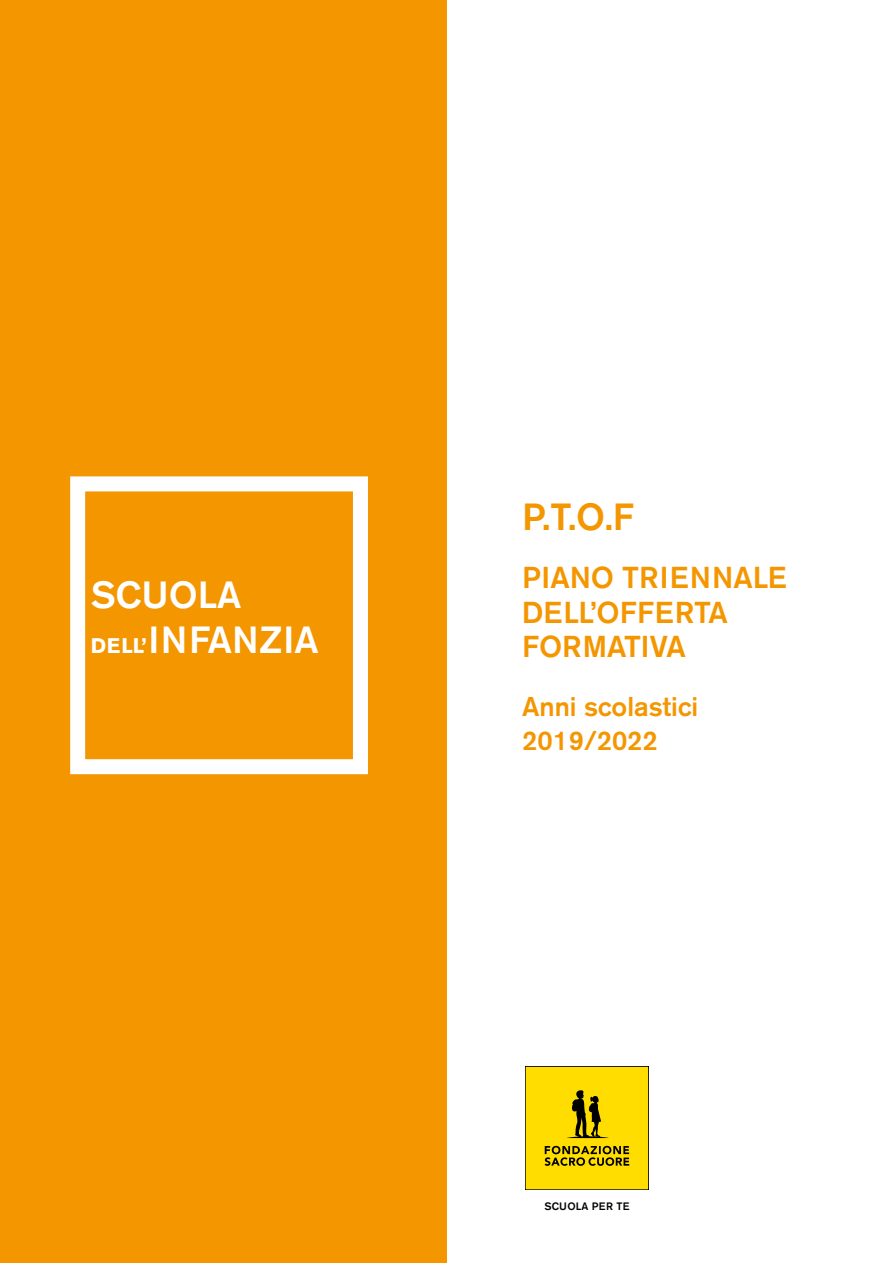
<style>
.page{position:relative;width:893px;height:1263px;background:#fff}
.page>*{position:absolute;margin:0;border:0;box-sizing:border-box;transform-origin:0 0}
.t1{font:500 37.5px/45px "Akzidenz Grotesk BE";color:#fff}
.t2{font:500 37.5px "Akzidenz Grotesk BE";color:#f49600}
.t3{font:500 30px/34.5px "Akzidenz Grotesk BE";color:#f49600}
.t4{font:500 27px/34.5px "Akzidenz Grotesk BE";color:#f49600}
.t5{font:500 10.65px "Akzidenz Grotesk BE";letter-spacing:.02em;color:#000}
.s1{font-weight:700;font-size:21px}
</style>
<div class="page">
<div style="left:525px;top:1066px;width:124px;height:124px;background:#fd0"></div>
<div style="left:525px;top:1066px;width:124px;height:124px;border:1px solid #000"></div>
<svg style="left:545px;top:1146px;width:84px;height:20px"></svg>
<svg style="left:567px;top:1090px;width:41px;height:48px"></svg>
<div style="left:0;top:0;width:447px;height:1263px;background:#f49600"></div>
<div style="left:70px;top:476px;width:298px;height:298px;border:15px solid #fff"></div>
<p class="t1" style="left:91px;top:572px;width:230px">SCUOLA<br><span class="s1">DELL’</span>INFANZIA</p>
<p class="t1" style="left:134px;top:582px;width:180px">SCUOLA<br>PRIMARIA</p>
<p class="t2" style="left:522px;top:494px;width:113px">P.T.O.F</p>
<p class="t3" style="left:522px;top:560px;width:266px">PIANO TRIENNALE<br>DELL’OFFERTA<br>FORMATIVA</p>
<p class="t4" style="left:522px;top:689px;width:178px">Anni scolastici<br>2019/2022</p>
<p class="t5" style="left:544px;top:1199px;width:87px">SCUOLA PER TE</p>
</div>
